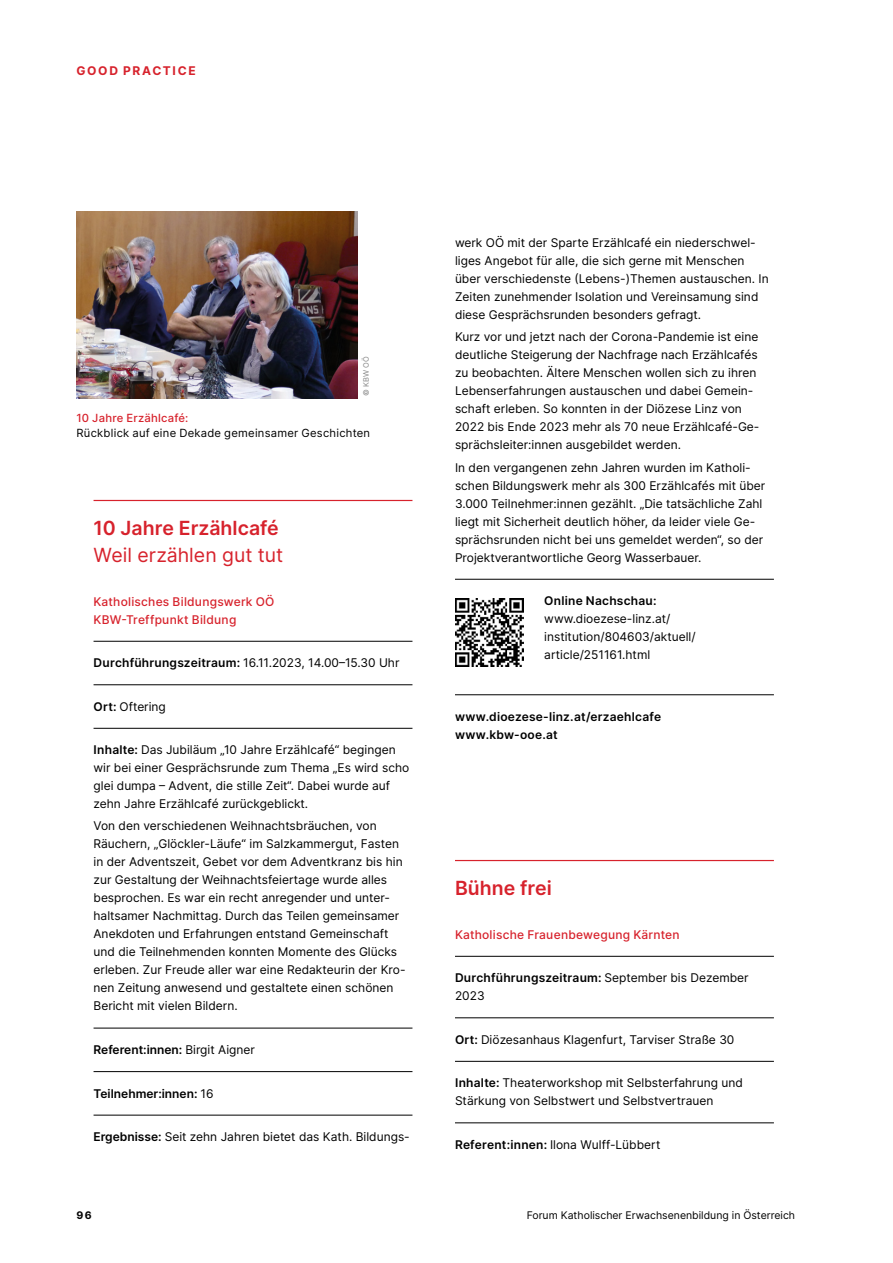
<style>
.page{position:relative;width:893px;height:1263px;background:#fff}
.page>*{position:absolute;margin:0;border:0;box-sizing:border-box;transform-origin:0 0}
.H4_rot_13{font:19.5px/27px "Inter";color:#d7222c}
.H4_rot_13-2{font:600 19.5px "Inter";color:#d7222c}
.COPY{font:12px/18px "Inter";color:#000}
.Thema_Schwerkunkt_Se{font:12px/18px "Inter";color:#000}
.Thema_Schwerkunkt_Se-2{font:500 12px/18px "Inter";letter-spacing:.02em;color:#d7222c}
.Thema_Schwerkunkt_Se-3{font:600 12px "Inter";color:#000}
.Thema_Schwerkunkt_Se-4{font:600 12px/18px "Inter";letter-spacing:.02em;color:#000}
.t1{font:700 12px "Inter";letter-spacing:.135em;color:#d7222c}
.Bildtext{font:11.25px/15px "Inter";letter-spacing:.02em;color:#000}
.t2{font:10.5px "Inter";color:#000}
.t3{font:700 10.5px "Inter";color:#000}
.Foto{font:7.5px "Inter";color:#878787}
.s1{font-weight:500;color:#d7222c}
.s2{font-weight:600}
.s3{font-weight:400}
</style>
<div class="page">
<hr style="left:94px;top:500px;width:318px;height:1px;background:#d7222c">
<hr style="left:94px;top:641px;width:318px;height:1px;background:#000">
<hr style="left:94px;top:684px;width:318px;height:1px;background:#000">
<hr style="left:94px;top:728px;width:318px;height:1px;background:#000">
<hr style="left:94px;top:1028px;width:318px;height:1px;background:#000">
<hr style="left:94px;top:1071px;width:318px;height:1px;background:#000">
<hr style="left:94px;top:1115px;width:318px;height:1px;background:#000">
<hr style="left:455px;top:579px;width:319px;height:1px;background:#000">
<hr style="left:455px;top:694px;width:319px;height:1px;background:#000">
<hr style="left:455px;top:860px;width:319px;height:1px;background:#d7222c">
<hr style="left:455px;top:956px;width:319px;height:1px;background:#000">
<hr style="left:455px;top:1017px;width:319px;height:1px;background:#000">
<hr style="left:455px;top:1061px;width:319px;height:1px;background:#000">
<hr style="left:455px;top:1122px;width:319px;height:1px;background:#000">
<img style="left:77px;top:211px;width:280px;height:187px">
<img style="left:455px;top:599px;width:68px;height:68px">
<p class="t1" style="left:77px;top:62px;width:121px">GOOD PRACTICE</p>
<p class="Foto" style="left:361px;top:396px;width:41px;rotate:-90deg">© KBW OÖ</p>
<p class="Bildtext" style="left:77px;top:410px;width:295px"><span class="s1">10 Jahre Erzählcafé:<br></span>Rückblick auf eine Dekade gemeinsamer Geschichten</p>
<p class="H4_rot_13" style="left:94px;top:514px;width:191px"><span class="s2">10 Jahre Erzählcafé<br></span>Weil erzählen gut tut</p>
<p class="Thema_Schwerkunkt_Se-2" style="left:94px;top:592px;width:182px">Katholisches Bildungswerk OÖ<br>KBW-Treffpunkt Bildung</p>
<p class="Thema_Schwerkunkt_Se" style="left:94px;top:653px;width:307px"><span class="s2">Durchführungszeitraum:</span> 16.11.2023, 14.00–15.30 Uhr</p>
<p class="Thema_Schwerkunkt_Se" style="left:94px;top:697px;width:74px"><span class="s2">Ort:</span> Oftering</p>
<p class="Thema_Schwerkunkt_Se" style="left:94px;top:740px;width:317px"><span class="s2">Inhalte:</span> Das Jubiläum „10 Jahre Erzählcafé“ begingen wir bei einer Gesprächsrunde zum Thema „Es wird scho glei dumpa – Advent, die stille Zeit“. Dabei wurde auf zehn Jahre Erzählcafé zurückgeblickt.</p>
<p class="COPY" style="left:94px;top:817px;width:313px">Von den verschiedenen Weihnachtsbräuchen, von Räuchern, „Glöckler-Läufe“ im Salzkammergut, Fasten in der Adventszeit, Gebet vor dem Adventkranz bis hin zur Gestaltung der Weihnachtsfeiertage wurde alles besprochen. Es war ein recht anregender und unter&shy;haltsamer Nachmittag. Durch das Teilen gemeinsamer Anekdoten und Erfahrungen entstand Gemeinschaft und die Teilnehmenden konnten Momente des Glücks erleben. Zur Freude aller war eine Redakteurin der Kro&shy;nen Zeitung anwesend und gestaltete einen schönen Bericht mit vielen Bildern.</p>
<p class="Thema_Schwerkunkt_Se-3" style="left:94px;top:1041px;width:163px">Referent:innen: <span class="s3">Birgit Aigner</span></p>
<p class="Thema_Schwerkunkt_Se-3" style="left:94px;top:1084px;width:121px">Teilnehmer:innen: <span class="s3">16</span></p>
<p class="Thema_Schwerkunkt_Se" style="left:94px;top:1127px;width:318px"><span class="s2">Ergebnisse:</span> Seit zehn Jahren bietet das Kath. Bildungs-</p>
<p class="Thema_Schwerkunkt_Se" style="left:455px;top:233px;width:315px">werk OÖ mit der Sparte Erzählcafé ein niederschwel&shy;liges Angebot für alle, die sich gerne mit Menschen über verschiedenste (Lebens-)Themen austauschen. In Zeiten zunehmender Isolation und Vereinsamung sind diese Gesprächsrunden besonders gefragt.</p>
<p class="COPY" style="left:455px;top:328px;width:306px">Kurz vor und jetzt nach der Corona-Pandemie ist eine deutliche Steigerung der Nachfrage nach Erzählcafés zu beobachten. Ältere Menschen wollen sich zu ihren Lebenserfahrungen austauschen und dabei Gemein&shy;schaft erleben. So konnten in der Diözese Linz von 2022 bis Ende 2023 mehr als 70 neue Erzählcafé-Ge&shy;sprächsleiter:innen ausgebildet werden.</p>
<p class="COPY" style="left:455px;top:458px;width:312px">In den vergangenen zehn Jahren wurden im Katholi&shy;schen Bildungswerk mehr als 300 Erzählcafés mit über 3.000 Teilnehmer:innen gezählt. „Die tatsächliche Zahl liegt mit Sicherheit deutlich höher, da leider viele Ge&shy;sprächsrunden nicht bei uns gemeldet werden“, so der Projektverantwortliche Georg Wasserbauer.</p>
<p class="Thema_Schwerkunkt_Se" style="left:544px;top:591px;width:153px"><span class="s2">Online Nachschau: </span>www.dioezese-linz.at/ institution/804603/aktuell/ article/251161.html</p>
<p class="Thema_Schwerkunkt_Se-4" style="left:455px;top:707px;width:208px">www.dioezese-linz.at/erzaehlcafe www.kbw-ooe.at</p>
<p class="H4_rot_13-2" style="left:455px;top:873px;width:98px">Bühne frei</p>
<p class="Thema_Schwerkunkt_Se-2" style="left:455px;top:925px;width:226px">Katholische Frauenbewegung Kärnten</p>
<p class="Thema_Schwerkunkt_Se" style="left:455px;top:968px;width:295px"><span class="s2">Durchführungszeitraum:</span> September bis Dezember<br>2023</p>
<p class="Thema_Schwerkunkt_Se" style="left:455px;top:1030px;width:281px"><span class="s2">Ort:</span> Diözesanhaus Klagenfurt, Tarviser Straße 30</p>
<p class="Thema_Schwerkunkt_Se" style="left:455px;top:1073px;width:289px"><span class="s2">Inhalte:</span> Theaterworkshop mit Selbsterfahrung und<br>Stärkung von Selbstwert und Selbstvertrauen</p>
<p class="Thema_Schwerkunkt_Se" style="left:455px;top:1135px;width:207px"><span class="s2">Referent:innen:</span> Ilona Wulff-Lübbert</p>
<p class="t3" style="left:77px;top:1207px;width:17px">96</p>
<p class="t2" style="left:527px;top:1208px;width:270px">Forum Katholischer Erwachsenenbildung in Österreich</p>
</div>
